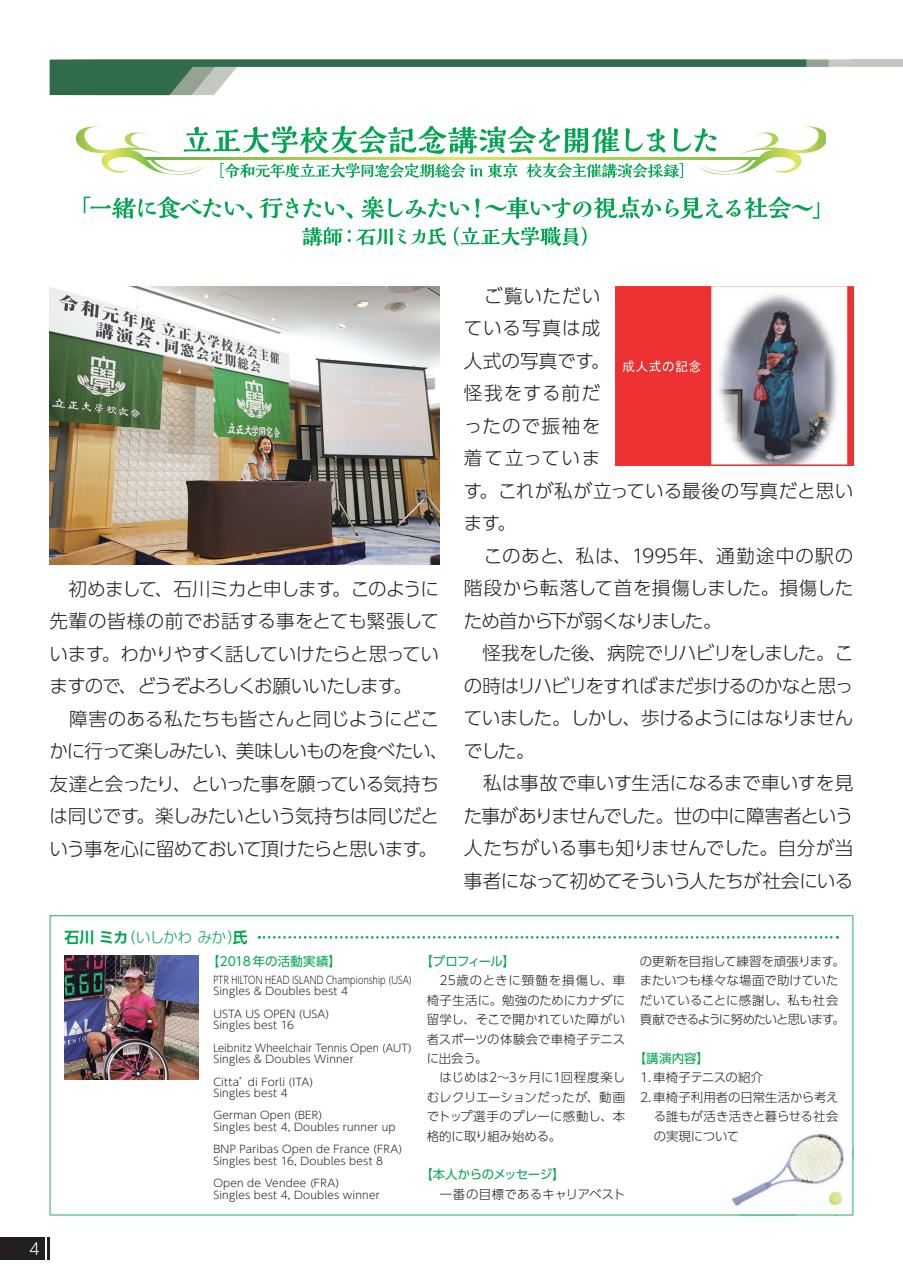
<style>
.page{position:relative;width:903px;height:1275px;background:#fff}
.page>*{position:absolute;margin:0;border:0;box-sizing:border-box;transform-origin:0 0}
.t1{font:300 18.55px/32.6px "UD Shin Go Pro";letter-spacing:-.03em;color:#231f20}
.t2{font:300 16.1px "UD Shin Go Pro";color:#fff}
.t3{font:300 14.88px "UD Shin Go Pro";letter-spacing:-.065em;color:#00a54f}
.t4{font:300 12.42px/19.4px "UD Shin Go Pro";color:#231f20}
.t5{font:300 12.42px/19.4px "UD Shin Go Pro";letter-spacing:-.02em;color:#231f20}
.t6{font:12.42px "UD Shin Go Pro";letter-spacing:-.015em;color:#00a54f}
.t7{font:12.42px "UD Shin Go Pro";letter-spacing:.015em;color:#00a54f}
.t8{font:300 10.5px/11.4px "UD Shin Go Pro";letter-spacing:.015em;color:#231f20}
.t9{font:300 10.5px/11.4px "UD Shin Go Pro";letter-spacing:.015em;color:#231f20;scale:.77 1}
.t10{font:300 10.5px/11.4px "UD Shin Go Pro";letter-spacing:.015em;color:#231f20;scale:.94 1}
.s1{font-family:"UD Shin Go Pro De";font-weight:700}
</style>
<div class="page">
<div style="left:0;top:1238px;width:45px;height:22px;background:#231f20"></div>
<hr style="left:47px;top:1238px;width:3px;height:22px;background:#231f20">
<svg style="left:50px;top:60px;width:801px;height:35px"></svg>
<div style="left:851px;top:60px;width:52px;height:7px;background:#c4c9bf"></div>
<svg style="left:50px;top:915px;width:803px;height:300px"></svg>
<img style="left:615px;top:286px;width:238px;height:179px">
<img style="left:50px;top:286px;width:389px;height:278px">
<svg style="left:180px;top:59px;width:540px;height:180px"></svg>
<svg style="left:75px;top:126px;width:751px;height:93px"></svg>
<svg style="left:302px;top:227px;width:144px;height:19px"></svg>
<svg style="left:454px;top:227px;width:133px;height:19px"></svg>
<svg style="left:259px;top:936px;width:579px;height:2px"></svg>
<img style="left:64px;top:955px;width:134px;height:124px">
<img style="left:724px;top:1122px;width:130px;height:94px">
<img style="left:739px;top:1149px;width:114px;height:66px">
<img style="left:802px;top:1110px;width:24px;height:12px">
<img style="left:819px;top:1183px;width:33px;height:33px">
<p class="t1" style="left:50px;top:572px;width:400px">　初めまして、石川ミカと申します。このように先輩の皆様の前でお話する事をとても緊張しています。わかりやすく話していけたらと思っていますので、どうぞよろしくお願いいたします。<br>　障害のある私たちも皆さんと同じようにどこかに行って楽しみたい、美味しいものを食べたい、友達と会ったり、といった事を願っている気持ちは同じです。楽しみたいという気持ちは同じだという事を心に留めておいて頂けたらと思います。</p>
<p class="t1" style="left:464px;top:279px;width:391px">　ご覧いただい<br>ている写真は成<br>人式の写真です。<br>怪我をする前だ<br>ったので振袖を<br>着て立っていま<br>す。これが私が立っている最後の写真だと思います。<br>　このあと、私は、1995年、通勤途中の駅の階段から転落して首を損傷しました。損傷したため首から下が弱くなりました。<br>　怪我をした後、病院でリハビリをしました。この時はリハビリをすればまだ歩けるのかなと思っていました。しかし、歩けるようにはなりませんでした。<br>　私は事故で車いす生活になるまで車いすを見た事がありませんでした。世の中に障害者という人たちがいる事も知りませんでした。自分が当事者になって初めてそういう人たちが社会にいる</p>
<p class="t2" style="left:29px;top:1236px;width:12px">4</p>
<p class="t3" style="left:64px;top:926px;width:185px"><span class="s1">石川 ミカ</span>（いしかわ みか）<span class="s1">氏</span></p>
<p class="t7" style="left:207px;top:951px;width:135px">【2018年の活動実績】</p>
<p class="t9" style="left:213px;top:974px;width:259px">PTR HILTON HEAD ISLAND Championship (USA)<br>Singles &amp; Doubles best 4</p>
<p class="t8" style="left:213px;top:1007px;width:117px">USTA US OPEN (USA)<br>Singles best 16</p>
<p class="t10" style="left:213px;top:1041px;width:213px">Leibnitz Wheelchair Tennis Open (AUT)<br>Singles &amp; Doubles Winner</p>
<p class="t8" style="left:213px;top:1075px;width:102px">Citta’di Forli (ITA)<br>Singles best 4</p>
<p class="t8" style="left:213px;top:1109px;width:184px">German Open (BER)<br>Singles best 4, Doubles runner up</p>
<p class="t8" style="left:213px;top:1143px;width:191px">BNP Paribas Open de France (FRA)<br>Singles best 16, Doubles best 8</p>
<p class="t8" style="left:213px;top:1177px;width:168px">Open de Vendee (FRA)<br>Singles best 4, Doubles winner</p>
<p class="t6" style="left:420px;top:951px;width:96px">【プロフィール】</p>
<p class="t4" style="left:427px;top:970px;width:200px">　25歳のときに頸髄を損傷し、車椅子生活に。勉強のためにカナダに留学し、そこで開かれていた障がい者スポーツの体験会で車椅子テニスに出会う。<br>　はじめは2～3ヶ月に1回程度楽しむレクリエーションだったが、動画でトップ選手のプレーに感動し、本格的に取り組み始める。</p>
<p class="t6" style="left:420px;top:1165px;width:146px">【本人からのメッセージ】</p>
<p class="t4" style="left:427px;top:1184px;width:200px">　一番の目標であるキャリアベスト</p>
<p class="t5" style="left:640px;top:951px;width:206px">の更新を目指して練習を頑張ります。またいつも様々な場面で助けていただいていることに感謝し、私も社会貢献できるように努めたいと思います。</p>
<p class="t6" style="left:634px;top:1048px;width:76px">【講演内容】</p>
<p class="t4" style="left:640px;top:1067px;width:125px">1.車椅子テニスの紹介</p>
<p class="t4" style="left:640px;top:1087px;width:200px">2.車椅子利用者の日常生活から考え</p>
<p class="t4" style="left:654px;top:1106px;width:186px">る誰もが活き活きと暮らせる社会</p>
<p class="t4" style="left:654px;top:1126px;width:87px">の実現について</p>
</div>
